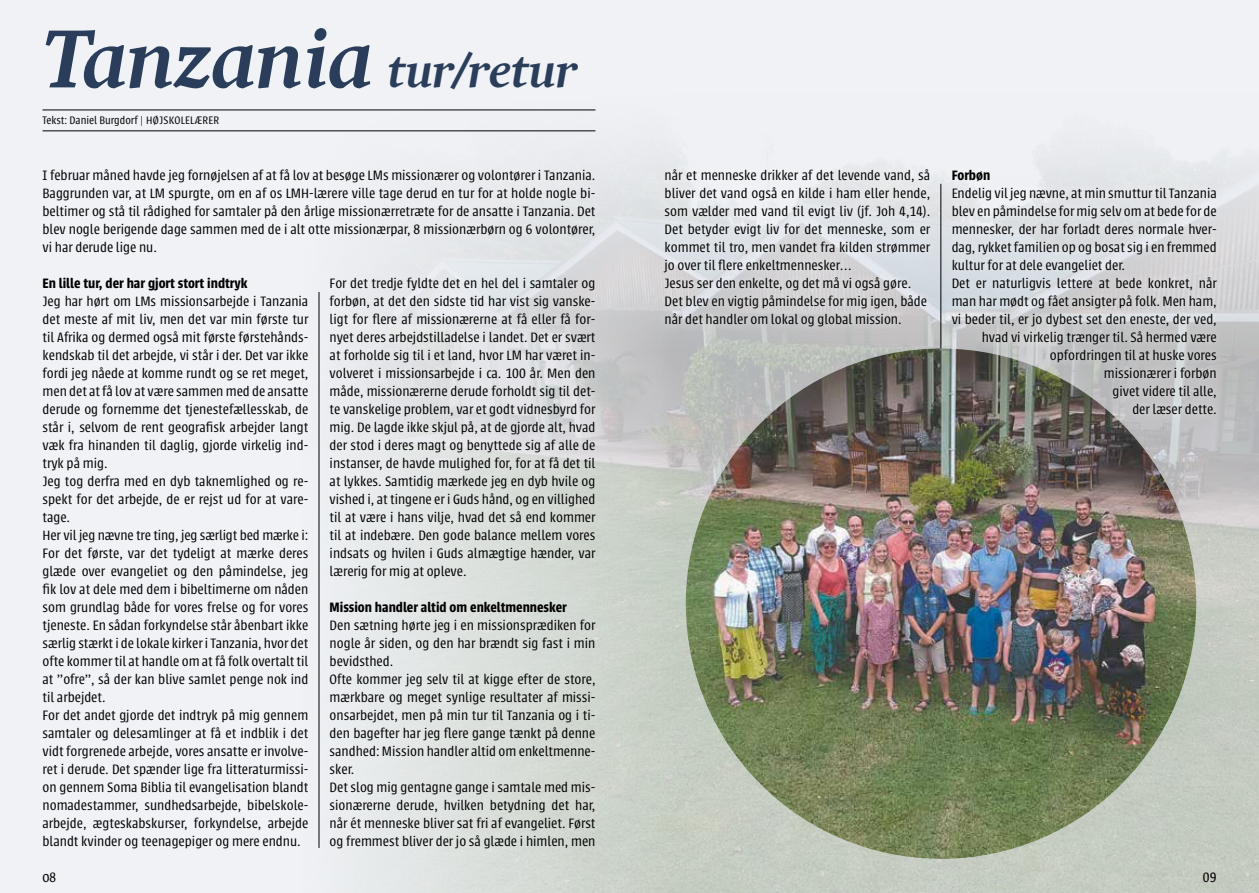
<style>
.page{position:relative;width:1259px;height:893px;background:#f0f2f6}
.page>*{position:absolute;margin:0;border:0;box-sizing:border-box;transform-origin:0 0}
.t1{font:italic 700 48px "Harfang";letter-spacing:-.01em;color:#2a3e5b}
.t2{font:300 15px/18px "Urbana";color:#000}
.t3{font:600 15px "Urbana";color:#000}
.t4{font:300 12px "Urbana";color:#000}
.s1{font-size:82.5px}
</style>
<div class="page">
<img style="left:263px;top:109px;width:996px;height:784px">
<hr style="left:43px;top:110px;width:552px;height:1px;background:#000">
<hr style="left:43px;top:131px;width:552px;height:1px;background:#000">
<hr style="left:319px;top:292px;width:1px;height:556px;background:#000">
<div style="left:655px;top:161px;width:570px;height:262px;background:#fff;opacity:.75"></div>
<hr style="left:940px;top:184px;width:1px;height:428px;background:#000">
<img style="left:686px;top:348px;width:510px;height:511px;border-radius:255px">
<h1 class="t1" style="left:43px;top:42px;width:537px"><span class="s1">Tanzania</span> tur/retur</h1>
<p class="t4" style="left:43px;top:114px;width:178px">Tekst: Daniel Burgdorf | HØJSKOLELÆRER</p>
<p class="t2" style="left:43px;top:166px;width:554px;text-align:justify">I februar måned havde jeg fornøjelsen af at få lov at besøge LMs missionærer og volontører i Tanzania.<br>Baggrunden var, at LM spurgte, om en af os LMH-lærere ville tage derud en tur for at holde nogle bi&shy;beltimer og stå til rådighed for samtaler på den årlige missionærretræte for de ansatte i Tanzania. Det blev nogle berigende dage sammen med de i alt otte missionærpar, 8 missionærbørn og 6 volontører, vi har derude lige nu.</p>
<p class="t3" style="left:43px;top:275px;width:206px">En lille tur, der har gjort stort indtryk</p>
<p class="t2" style="left:43px;top:292px;width:267px">Jeg har hørt om LMs missionsarbejde i Tanzania det meste af mit liv, men det var min første tur til Afrika og dermed også mit første førstehånds&shy;kendskab til det arbejde, vi står i der. Det var ikke fordi jeg nåede at komme rundt og se ret meget, men det at få lov at være sammen med de ansatte derude og fornemme det tjenestefællesskab, de står i, selvom de rent geografisk arbejder langt væk fra hinanden til daglig, gjorde virkelig ind&shy;tryk på mig.<br>Jeg tog derfra med en dyb taknemlighed og re&shy;spekt for det arbejde, de er rejst ud for at vare&shy;tage.<br>Her vil jeg nævne tre ting, jeg særligt bed mærke i:<br>For det første, var det tydeligt at mærke deres glæde over evangeliet og den påmindelse, jeg fik lov at dele med dem i bibeltimerne om nåden som grundlag både for vores frelse og for vores tjeneste. En sådan forkyndelse står åbenbart ikke særlig stærkt i de lokale kirker i Tanzania, hvor det ofte kommer til at handle om at få folk overtalt til at ”ofre”, så der kan blive samlet penge nok ind til arbejdet.<br>For det andet gjorde det indtryk på mig gennem samtaler og delesamlinger at få et indblik i det vidt forgrenede arbejde, vores ansatte er involve&shy;ret i derude. Det spænder lige fra litteraturmissi&shy;on gennem Soma Biblia til evangelisation blandt nomadestammer, sundhedsarbejde, bibelskole&shy;arbejde, ægteskabskurser, forkyndelse, arbejde blandt kvinder og teenagepiger og mere endnu.</p>
<p class="t2" style="left:330px;top:274px;width:267px;text-align:justify">For det tredje fyldte det en hel del i samtaler og forbøn, at det den sidste tid har vist sig vanske&shy;ligt for flere af missionærerne at få eller få for&shy;nyet deres arbejdstilladelse i landet. Det er svært at forholde sig til i et land, hvor LM har været in&shy;volveret i missionsarbejde i ca. 100 år. Men den måde, missionærerne derude forholdt sig til det&shy;te vanskelige problem, var et godt vidnesbyrd for mig. De lagde ikke skjul på, at de gjorde alt, hvad der stod i deres magt og benyttede sig af alle de instanser, de havde mulighed for, for at få det til at lykkes. Samtidig mærkede jeg en dyb hvile og vished i, at tingene er i Guds hånd, og en villighed til at være i hans vilje, hvad det så end kommer til at indebære. Den gode balance mellem vores indsats og hvilen i Guds almægtige hænder, var lærerig for mig at opleve.</p>
<p class="t3" style="left:330px;top:599px;width:239px">Mission handler altid om enkeltmennesker</p>
<p class="t2" style="left:330px;top:616px;width:267px">Den sætning hørte jeg i en missionsprædiken for nogle år siden, og den har brændt sig fast i min bevidsthed.<br>Ofte kommer jeg selv til at kigge efter de store, mærkbare og meget synlige resultater af missi&shy;onsarbejdet, men på min tur til Tanzania og i ti&shy;den bagefter har jeg flere gange tænkt på denne sandhed: Mission handler altid om enkeltmenne&shy;sker.<br>Det slog mig gentagne gange i samtale med mis&shy;sionærerne derude, hvilken betydning det har, når ét menneske bliver sat fri af evangeliet. Først og fremmest bliver der jo så glæde i himlen, men</p>
<p class="t2" style="left:664px;top:166px;width:267px">når et menneske drikker af det levende vand, så bliver det vand også en kilde i ham eller hende, som vælder med vand til evigt liv (jf. Joh 4,14).<br>Det betyder evigt liv for det menneske, som er kommet til tro, men vandet fra kilden strømmer jo over til flere enkeltmennesker…<br>Jesus ser den enkelte, og det må vi også gøre.<br>Det blev en vigtig påmindelse for mig igen, både når det handler om lokal og global mission.</p>
<p class="t3" style="left:951px;top:167px;width:40px">Forbøn</p>
<p class="t2" style="left:951px;top:184px;width:267px">Endelig vil jeg nævne, at min smuttur til Tanzania</p>
<p class="t2" style="left:951px;top:202px;width:266px">blev en påmindelse for mig selv om at bede for de</p>
<p class="t2" style="left:951px;top:220px;width:267px">mennesker, der har forladt deres normale hver-</p>
<p class="t2" style="left:951px;top:238px;width:266px">dag, rykket familien op og bosat sig i en fremmed</p>
<p class="t2" style="left:951px;top:256px;width:175px">kultur for at dele evangeliet der.</p>
<p class="t2" style="left:951px;top:274px;width:266px">Det er naturligvis lettere at bede konkret, når</p>
<p class="t2" style="left:951px;top:292px;width:266px">man har mødt og fået ansigter på folk. Men ham,</p>
<p class="t2" style="left:951px;top:310px;width:266px">vi beder til, er jo dybest set den eneste, der ved,</p>
<p class="t2" style="left:981px;top:328px;width:236px">hvad vi virkelig trænger til. Så hermed være</p>
<p class="t2" style="left:1050px;top:346px;width:168px">opfordringen til at huske vores</p>
<p class="t2" style="left:1103px;top:364px;width:114px">missionærer i forbøn</p>
<p class="t2" style="left:1112px;top:382px;width:106px">givet videre til alle,</p>
<p class="t2" style="left:1132px;top:400px;width:86px">der læser dette.</p>
<p class="t2" style="left:43px;top:868px;width:15px">08</p>
<p class="t2" style="left:1203px;top:868px;width:15px">09</p>
</div>
